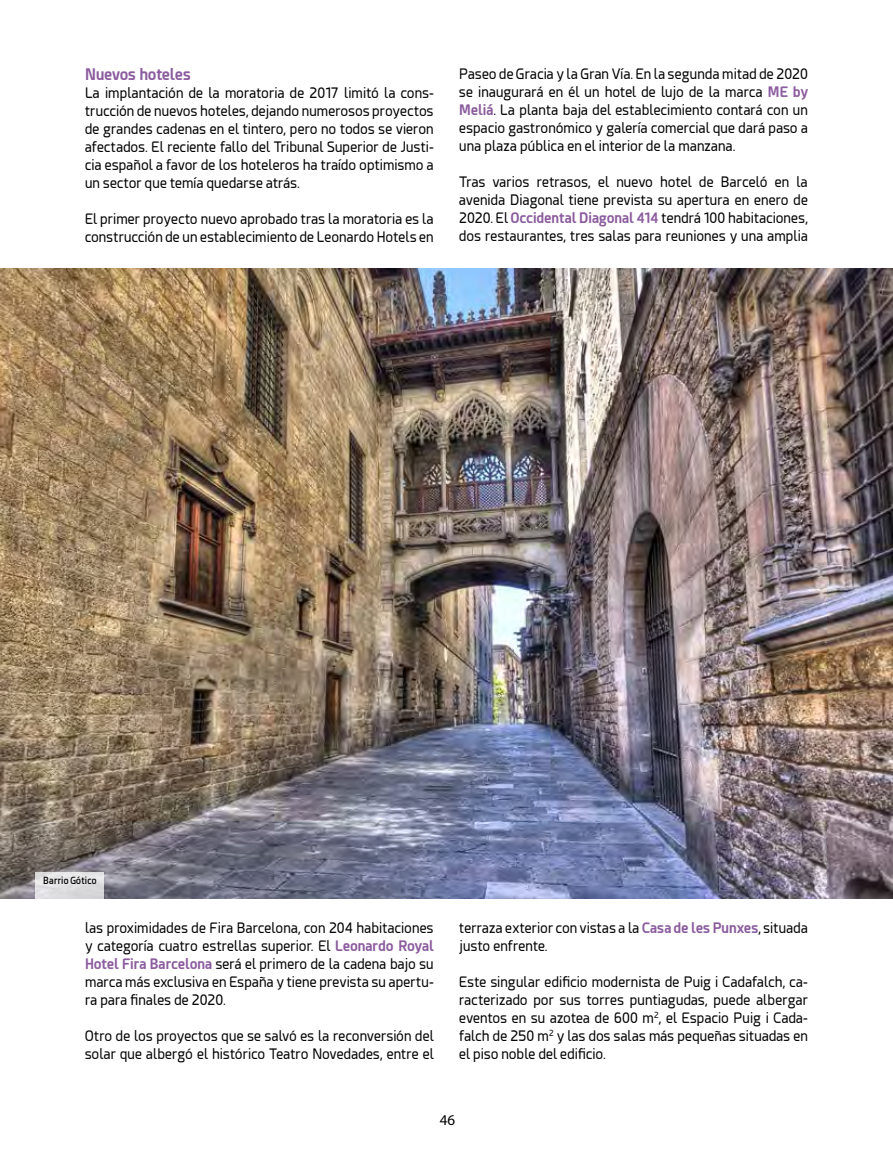
<style>
.page{position:relative;width:893px;height:1149px;background:#fff}
.page>*{position:absolute;margin:0;border:0;box-sizing:border-box;transform-origin:0 0}
.t1{font:700 15.75px "Esphimere";color:#8b5c9e;scale:.95 1}
.t2{font:15px "Myriad Pro";color:#000}
.t3{font:14.25px/18px "Esphimere";letter-spacing:.01em;color:#000;text-align:justify;scale:.95 1}
.t4{font:600 9.75px "Esphimere";letter-spacing:.025em;color:#000;scale:.92 1}
.s1{font-weight:700;color:#8b5c9e}
</style>
<div class="page">
<img style="left:0;top:268px;width:893px;height:630px">
<svg style="left:35px;top:871px;width:68px;height:28px;background:#dddcde"></svg>
<p class="t1" style="left:85px;top:64px;width:113px">Nuevos hoteles</p>
<p class="t3" style="left:85px;top:84px;width:369px">La implantación de la moratoria de 2017 limitó la cons&shy;trucción de nuevos hoteles, dejando numerosos proyectos de grandes cadenas en el tintero, pero no todos se vieron afectados. El reciente fallo del Tribunal Superior de Justi&shy;cia español a favor de los hoteleros ha traído optimismo a un sector que temía quedarse atrás.</p>
<p class="t3" style="left:85px;top:210px;width:369px">El primer proyecto nuevo aprobado tras la moratoria es la construcción de un establecimiento de Leonardo Hotels en</p>
<p class="t3" style="left:459px;top:65px;width:369px">Paseo de Gracia y la Gran Vía. En la segunda mitad de 2020 se inaugurará en él un hotel de lujo de la marca <span class="s1">ME by Meliá</span>. La planta baja del establecimiento contará con un espacio gastronómico y galería comercial que dará paso a una plaza pública en el interior de la manzana.</p>
<p class="t3" style="left:459px;top:173px;width:369px">Tras varios retrasos, el nuevo hotel de Barceló en la avenida Diagonal tiene prevista su apertura en enero de 2020. El <span class="s1">Occidental Diagonal 414</span> tendrá 100 habitaciones, dos restaurantes, tres salas para reuniones y una amplia</p>
<p class="t4" style="left:43px;top:874px;width:60px">Barrio Gótico</p>
<p class="t3" style="left:85px;top:918px;width:369px">las proximidades de Fira Barcelona, con 204 habitaciones y categoría cuatro estrellas superior. El <span class="s1">Leonardo Royal Hotel Fira Barcelona</span> será el primero de la cadena bajo su marca más exclusiva en España y tiene prevista su apertu&shy;ra para finales de 2020.</p>
<p class="t3" style="left:85px;top:1026px;width:369px">Otro de los proyectos que se salvó es la reconversión del solar que albergó el histórico Teatro Novedades, entre el</p>
<p class="t3" style="left:459px;top:918px;width:369px">terraza exterior con vistas a la <span class="s1">Casa de les Punxes</span>, situada justo enfrente.</p>
<p class="t3" style="left:459px;top:972px;width:369px">Este singular edificio modernista de Puig i Cadafalch, ca&shy;racterizado por sus torres puntiagudas, puede albergar eventos en su azotea de 600 m<sup>2</sup>, el Espacio Puig i Cada&shy;falch de 250 m<sup>2</sup> y las dos salas más pequeñas situadas en el piso noble del edificio.</p>
<p class="t2" style="left:440px;top:1109px;width:17px">46</p>
</div>
